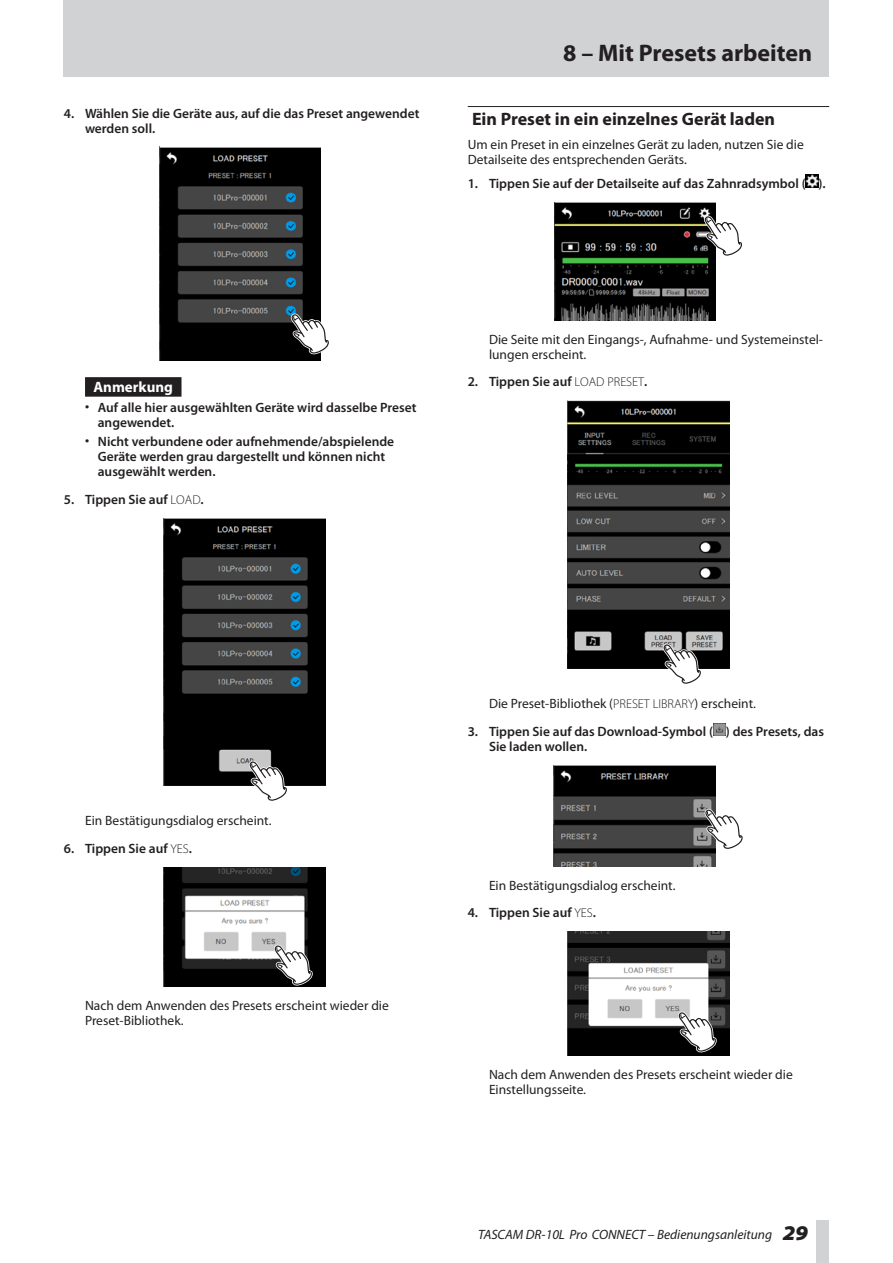
<style>
.page{position:relative;width:893px;height:1263px;background:#fff}
.page>*{position:absolute;margin:0;border:0;box-sizing:border-box;transform-origin:0 0}
.t1{font:700 24px "Myriad Pro";color:#231f20}
.t2{font:700 18px "Myriad Pro";color:#231f20}
.t3{font:700 15px "Myriad Pro";color:#fff}
.t4{font:600 13.5px/15px "Myriad Pro";color:#231f20}
.t5{font:13.5px/15px "Myriad Pro";color:#231f20}
.t6{font:italic 13.5px "Myriad Pro";color:#231f20}
.s1{font-weight:700;font-size:12.15px}
.s2{font-weight:300;font-size:12.9px}
.s3{font-weight:900;font-stretch:semi-expanded;font-size:21px}
</style>
<div class="page">
<div style="left:64px;top:0;width:765px;height:77px;background:#d1d2d4"></div>
<div style="left:816px;top:1220px;width:13px;height:43px;background:#d1d2d4"></div>
<div style="left:85px;top:377px;width:97px;height:20px;background:#231f20"></div>
<img style="left:159px;top:147px;width:162px;height:213px">
<svg style="left:291px;top:313px;width:38px;height:41px"></svg>
<img style="left:164px;top:518px;width:161px;height:268px">
<svg style="left:249px;top:761px;width:39px;height:40px"></svg>
<img style="left:164px;top:867px;width:161px;height:119px">
<svg style="left:274px;top:945px;width:39px;height:40px"></svg>
<hr style="left:468px;top:106px;width:361px;height:1px;background:#231f20">
<svg style="left:806px;top:175px;width:13px;height:13px"></svg>
<img style="left:554px;top:202px;width:162px;height:118px">
<svg style="left:704px;top:216px;width:38px;height:40px"></svg>
<img style="left:568px;top:401px;width:161px;height:268px">
<svg style="left:663px;top:644px;width:39px;height:40px"></svg>
<svg style="left:713px;top:723px;width:13px;height:13px"></svg>
<img style="left:554px;top:765px;width:161px;height:101px">
<svg style="left:705px;top:809px;width:38px;height:41px"></svg>
<img style="left:568px;top:932px;width:161px;height:124px">
<svg style="left:678px;top:1011px;width:39px;height:41px"></svg>
<p class="t4" style="left:85px;top:105px;width:336px;text-indent:-21px">4. Wählen Sie die Geräte aus, auf die das Preset angewendet werden soll.</p>
<h1 class="t1" style="left:563px;top:37px;width:250px">8 – Mit Presets arbeiten</h1>
<h2 class="t2" style="left:472px;top:107px;width:305px">Ein Preset in ein einzelnes Gerät laden</h2>
<p class="t5" style="left:468px;top:137px;width:338px">Um ein Preset in ein einzelnes Gerät zu laden, nutzen Sie die<br>Detailseite des entsprechenden Geräts.</p>
<p class="t4" style="left:468px;top:175px;width:360px">1. Tippen Sie auf der Detailseite auf das Zahnradsymbol ( ).</p>
<p class="t3" style="left:94px;top:378px;width:81px">Anmerkung</p>
<p class="t4" style="left:98px;top:399px;width:320px;text-indent:-13px"><span class="s1">•</span> Auf alle hier ausgewählten Geräte wird dasselbe Preset angewendet.</p>
<p class="t4" style="left:98px;top:433px;width:298px;text-indent:-13px"><span class="s1">•</span> Nicht verbundene oder aufnehmende/abspielende<br>Geräte werden grau dargestellt und können nicht ausgewählt werden.</p>
<p class="t4" style="left:64px;top:491px;width:142px">5. Tippen Sie auf <span class="s2">LOAD</span>.</p>
<p class="t5" style="left:489px;top:331px;width:336px">Die Seite mit den Eingangs-, Aufnahme- und Systemeinstel&shy;lungen erscheint.</p>
<p class="t4" style="left:468px;top:374px;width:181px">2. Tippen Sie auf <span class="s2">LOAD PRESET</span>.</p>
<p class="t5" style="left:85px;top:813px;width:188px">Ein Bestätigungsdialog erscheint.</p>
<p class="t4" style="left:64px;top:840px;width:130px">6. Tippen Sie auf <span class="s2">YES</span>.</p>
<p class="t5" style="left:85px;top:998px;width:305px">Nach dem Anwenden des Presets erscheint wieder die<br>Preset-Bibliothek.</p>
<p class="t5" style="left:489px;top:696px;width:268px">Die Preset-Bibliothek (<span class="s2">PRESET LIBRARY</span>) erscheint.</p>
<p class="t4" style="left:489px;top:723px;width:337px;text-indent:-21px">3. Tippen Sie auf das Download-Symbol ( ) des Presets, das<br>Sie laden wollen.</p>
<p class="t5" style="left:489px;top:877px;width:188px">Ein Bestätigungsdialog erscheint.</p>
<p class="t4" style="left:468px;top:905px;width:130px">4. Tippen Sie auf <span class="s2">YES</span>.</p>
<p class="t5" style="left:489px;top:1067px;width:305px">Nach dem Anwenden des Presets erscheint wieder die<br>Einstellungsseite.</p>
<p class="t6" style="left:478px;top:1226px;width:331px">TASCAM DR-10L Pro CONNECT – Bedienungsanleitung <span class="s3">29</span></p>
</div>
